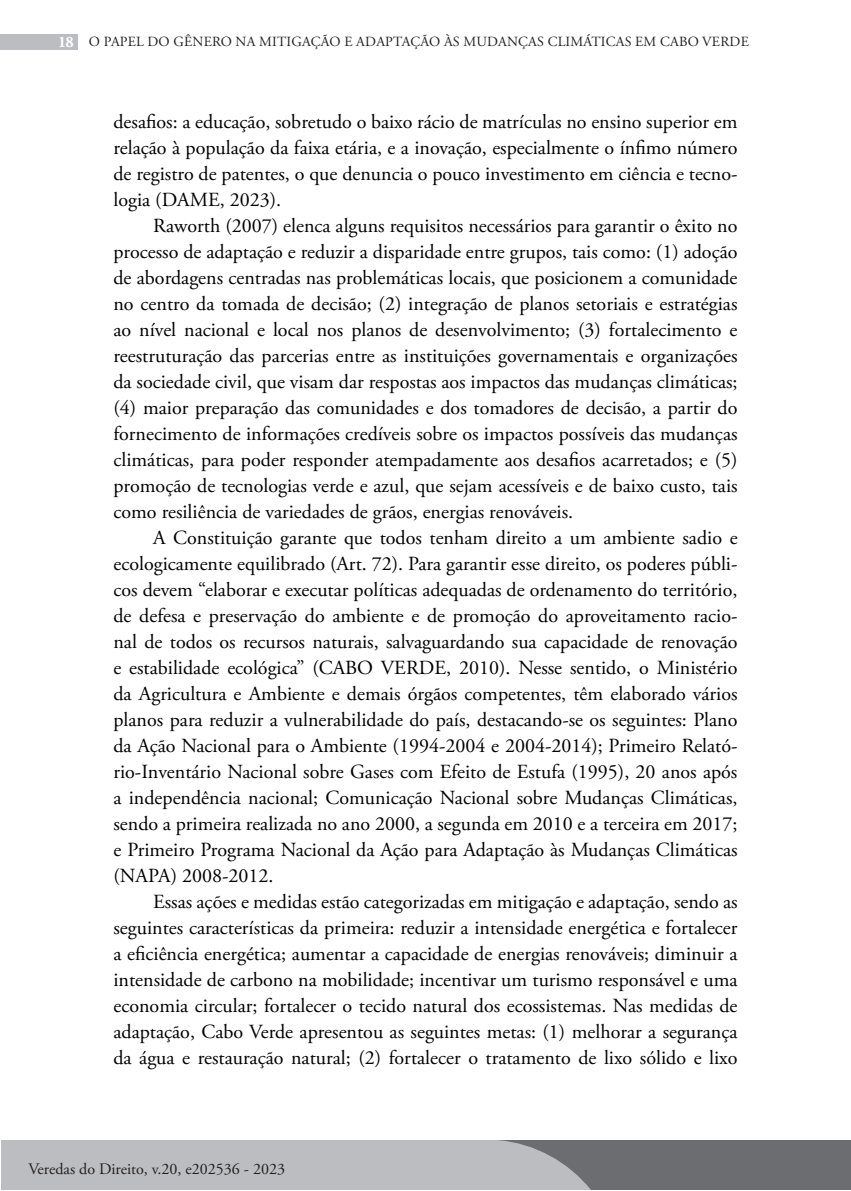
<style>
.page{position:relative;width:851px;height:1191px;background:#fff}
.page>*{position:absolute;margin:0;border:0;box-sizing:border-box;transform-origin:0 0}
.t1{font:20px/26px "Adobe Garamond Pro";color:#000001;text-align:justify}
.t2{font:16px "Adobe Garamond Pro";color:#231f20}
.t3{font:14px "Adobe Garamond Pro";letter-spacing:.015em;color:#231f20}
.s1{font-weight:700;font-size:16px;color:#fff}
</style>
<div class="page">
<div style="left:1px;top:1140px;width:849px;height:50px;background:#6c6d70"></div>
<div style="left:0;top:34px;width:77px;height:16px;background:#bcbdc0"></div>
<div style="left:1px;top:1140px;width:590px;height:50px;background:#bcbdc0"></div>
<p class="t3" style="left:59px;top:34px;width:691px"><span class="s1">18</span> O PAPEL DO GÊNERO NA MITIGAÇÃO E ADAPTAÇÃO ÀS MUDANÇAS CLIMÁTICAS EM CABO VERDE</p>
<p class="t1" style="left:113px;top:109px;width:625px">desafios: a educação, sobretudo o baixo rácio de matrículas no ensino superior em relação à população da faixa etária, e a inovação, especialmente o ínfimo número de registro de patentes, o que denuncia o pouco investimento em ciência e tecno&shy;logia (DAME, 2023).</p>
<p class="t1" style="left:113px;top:213px;width:625px;text-indent:40px">Raworth (2007) elenca alguns requisitos necessários para garantir o êxito no processo de adaptação e reduzir a disparidade entre grupos, tais como: (1) adoção de abordagens centradas nas problemáticas locais, que posicionem a comunidade no centro da tomada de decisão; (2) integração de planos setoriais e estratégias ao nível nacional e local nos planos de desenvolvimento; (3) fortalecimento e reestruturação das parcerias entre as instituições governamentais e organizações da sociedade civil, que visam dar respostas aos impactos das mudanças climáticas; (4) maior preparação das comunidades e dos tomadores de decisão, a partir do fornecimento de informações credíveis sobre os impactos possíveis das mudanças climáticas, para poder responder atempadamente aos desafios acarretados; e (5) promoção de tecnologias verde e azul, que sejam acessíveis e de baixo custo, tais como resiliência de variedades de grãos, energias renováveis.</p>
<p class="t1" style="left:113px;top:525px;width:625px;text-indent:40px">A Constituição garante que todos tenham direito a um ambiente sadio e ecologicamente equilibrado (Art. 72). Para garantir esse direito, os poderes públi&shy;cos devem “elaborar e executar políticas adequadas de ordenamento do território, de defesa e preservação do ambiente e de promoção do aproveitamento racio&shy;nal de todos os recursos naturais, salvaguardando sua capacidade de renovação e estabilidade ecológica” (CABO VERDE, 2010). Nesse sentido, o Ministério da Agricultura e Ambiente e demais órgãos competentes, têm elaborado vários planos para reduzir a vulnerabilidade do país, destacando-se os seguintes: Plano da Ação Nacional para o Ambiente (1994-2004 e 2004-2014); Primeiro Relató&shy;rio-Inventário Nacional sobre Gases com Efeito de Estufa (1995), 20 anos após a independência nacional; Comunicação Nacional sobre Mudanças Climáticas, sendo a primeira realizada no ano 2000, a segunda em 2010 e a terceira em 2017; e Primeiro Programa Nacional da Ação para Adaptação às Mudanças Climáticas (NAPA) 2008-2012.</p>
<p class="t1" style="left:113px;top:889px;width:625px;text-indent:40px">Essas ações e medidas estão categorizadas em mitigação e adaptação, sendo as seguintes características da primeira: reduzir a intensidade energética e fortalecer a eficiência energética; aumentar a capacidade de energias renováveis; diminuir a intensidade de carbono na mobilidade; incentivar um turismo responsável e uma economia circular; fortalecer o tecido natural dos ecossistemas. Nas medidas de adaptação, Cabo Verde apresentou as seguintes metas: (1) melhorar a segurança da água e restauração natural; (2) fortalecer o tratamento de lixo sólido e lixo</p>
<p class="t2" style="left:28px;top:1159px;width:258px">Veredas do Direito, v.20, e202536 - 2023</p>
</div>
